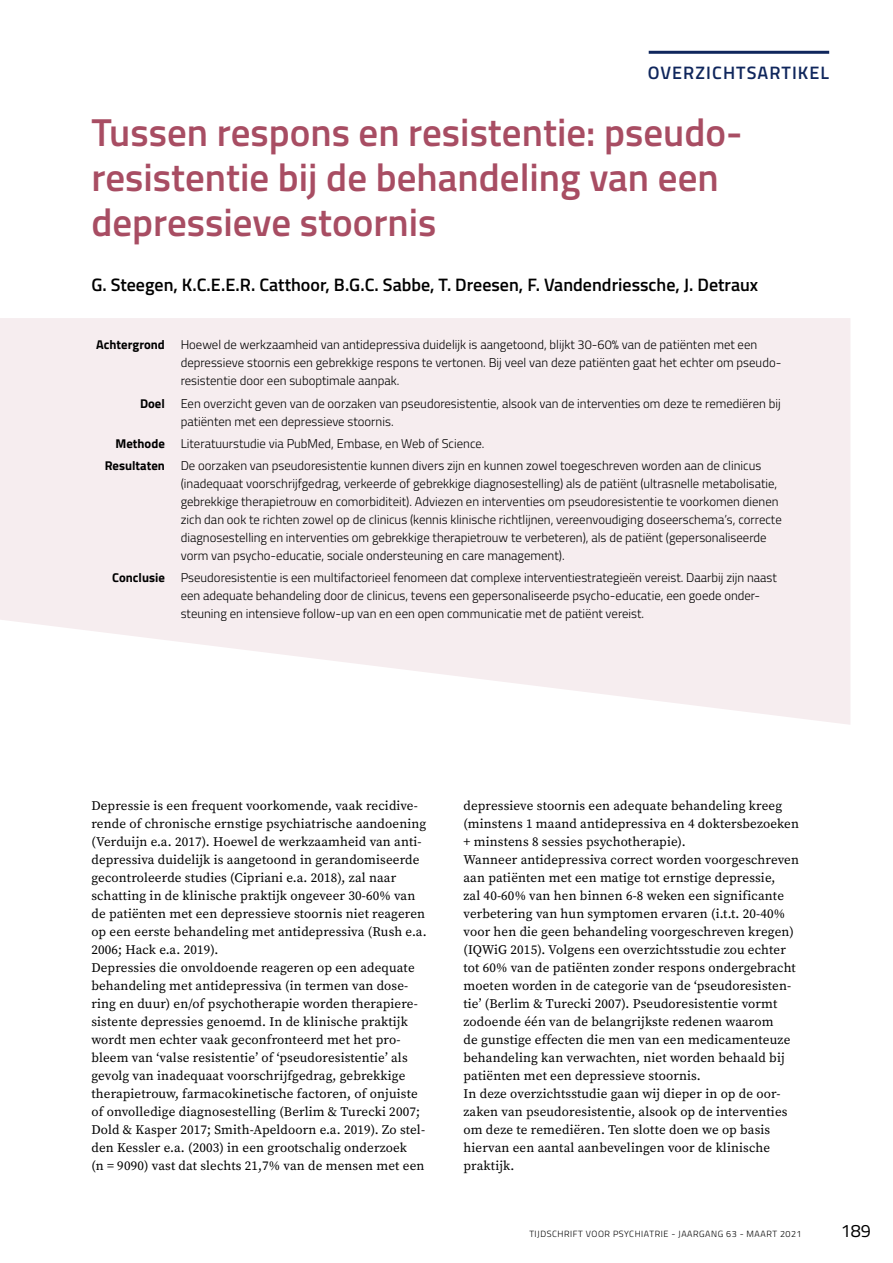
<style>
.page{position:relative;width:893px;height:1263px;background:#fff}
.page>*{position:absolute;margin:0;border:0;box-sizing:border-box;transform-origin:0 0}
.t1{font:600 39px/45px "Titillium Web";color:#a84d63}
.t2{font:600 18px "Titillium Web";color:#000}
.t3{font:600 18px "Titillium Web";letter-spacing:.06em;color:#0f265c}
.t4{font:18px "Titillium Web";color:#000}
.t5{font:13.2px/18px "Source Serif Variable";letter-spacing:.01em;color:#000}
.t6{font:300 12.75px/18px "Titillium Web";color:#000}
.t7{font:300 9px "Titillium Web";letter-spacing:.06em;color:#000}
.s1{font-weight:700}
</style>
<div class="page">
<svg style="left:0;top:318px;width:850px;height:407px;background:#f7eff1"></svg>
<hr style="left:649px;top:51px;width:180px;height:3px;background:#0f265c">
<h2 class="t3" style="left:648px;top:59px;width:183px">OVERZICHTSARTIKEL</h2>
<h1 class="t1" style="left:91px;top:108px;width:653px">Tussen respons en resistentie: pseudo&shy;resistentie bij de behandeling van een depressieve stoornis</h1>
<h2 class="t2" style="left:91px;top:271px;width:668px">G. Steegen, K.C.E.E.R. Catthoor, B.G.C. Sabbe, T. Dreesen, F. Vandendriessche, J. Detraux</h2>
<p class="t6" style="left:181px;top:335px;width:600px;text-indent:-84px"><span class="s1">Achtergrond</span> Hoewel de werkzaamheid van antidepressiva duidelijk is aangetoond, blijkt 30-60% van de patiënten met een depressieve stoornis een gebrekkige respons te vertonen. Bij veel van deze patiënten gaat het echter om pseudo&shy;resistentie door een suboptimale aanpak.</p>
<p class="t6" style="left:181px;top:393px;width:601px;text-indent:-41px"><span class="s1">Doel</span> Een overzicht geven van de oorzaken van pseudoresistentie, alsook van de interventies om deze te remediëren bij patiënten met een depressieve stoornis.</p>
<p class="t6" style="left:105px;top:432px;width:658px;line-height:22.2px;text-indent:11px"><span class="s1">Methode</span> Literatuurstudie via PubMed, Embase, en Web of Science.<br><span class="s1">Resultaten</span> De oorzaken van pseudoresistentie kunnen divers zijn en kunnen zowel toegeschreven worden aan de clinicus</p>
<p class="t6" style="left:181px;top:474px;width:603px">(inadequaat voorschrijfgedrag, verkeerde of gebrekkige diagnosestelling) als de patiënt (ultrasnelle metabolisatie, gebrekkige therapietrouw en comorbiditeit). Adviezen en interventies om pseudoresistentie te voorkomen dienen zich dan ook te richten zowel op de clinicus (kennis klinische richtlijnen, vereenvoudiging doseerschema’s, correcte diagnosestelling en interventies om gebrekkige therapietrouw te verbeteren), als de patiënt (gepersonaliseerde vorm van psycho-educatie, sociale ondersteuning en care management).</p>
<p class="t6" style="left:181px;top:568px;width:598px;text-indent:-68px"><span class="s1">Conclusie</span> Pseudoresistentie is een multifactorieel fenomeen dat complexe interventiestrategieën vereist. Daarbij zijn naast een adequate behandeling door de clinicus, tevens een gepersonaliseerde psycho-educatie, een goede onder&shy;steuning en intensieve follow-up van en een open communicatie met de patiënt vereist.</p>
<p class="t5" style="left:91px;top:797px;width:337px">Depressie is een frequent voorkomende, vaak recidive&shy;rende of chronische ernstige psychiatrische aandoening (Verduijn e.a. 2017). Hoewel de werkzaamheid van anti&shy;depressiva duidelijk is aangetoond in gerandomiseerde gecontroleerde studies (Cipriani e.a. 2018), zal naar schatting in de klinische praktijk ongeveer 30-60% van de patiënten met een depressieve stoornis niet reageren op een eerste behandeling met antidepressiva (Rush e.a.<br>2006; Hack e.a. 2019).<br>Depressies die onvoldoende reageren op een adequate behandeling met antidepressiva (in termen van dose&shy;ring en duur) en/of psychotherapie worden therapiere&shy;sistente depressies genoemd. In de klinische praktijk wordt men echter vaak geconfronteerd met het pro&shy;bleem van ‘valse resistentie’ of ‘pseudoresistentie’ als gevolg van inadequaat voorschrijfgedrag, gebrekkige therapietrouw, farmacokinetische factoren, of onjuiste of onvolledige diagnosestelling (Berlim &amp; Turecki 2007; Dold &amp; Kasper 2017; Smith-Apeldoorn e.a. 2019). Zo stel&shy;den Kessler e.a. (2003) in een grootschalig onderzoek<br>(n = 9090) vast dat slechts 21,7% van de mensen met een</p>
<p class="t5" style="left:463px;top:796px;width:337px">depressieve stoornis een adequate behandeling kreeg (minstens 1 maand antidepressiva en 4 doktersbezoeken + minstens 8 sessies psychotherapie).<br>Wanneer antidepressiva correct worden voorgeschreven aan patiënten met een matige tot ernstige depressie,<br>zal 40-60% van hen binnen 6-8 weken een significante verbetering van hun symptomen ervaren (i.t.t. 20-40% voor hen die geen behandeling voorgeschreven kregen) (IQWiG 2015). Volgens een overzichtsstudie zou echter tot 60% van de patiënten zonder respons ondergebracht moeten worden in de categorie van de ‘pseudoresisten&shy;tie’ (Berlim &amp; Turecki 2007). Pseudoresistentie vormt zodoende één van de belangrijkste redenen waarom<br>de gunstige effecten die men van een medicamenteuze behandeling kan verwachten, niet worden behaald bij patiënten met een depressieve stoornis.<br>In deze overzichtsstudie gaan wij dieper in op de oor&shy;zaken van pseudoresistentie, alsook op de interventies om deze te remediëren. Ten slotte doen we op basis hiervan een aantal aanbevelingen voor de klinische praktijk.</p>
<p class="t7" style="left:529px;top:1228px;width:274px">TIJDSCHRIFT VOOR PSYCHIATRIE - JAARGANG 63 - MAART 2021</p>
<h2 class="t4" style="left:841px;top:1218px;width:32px">189</h2>
</div>
